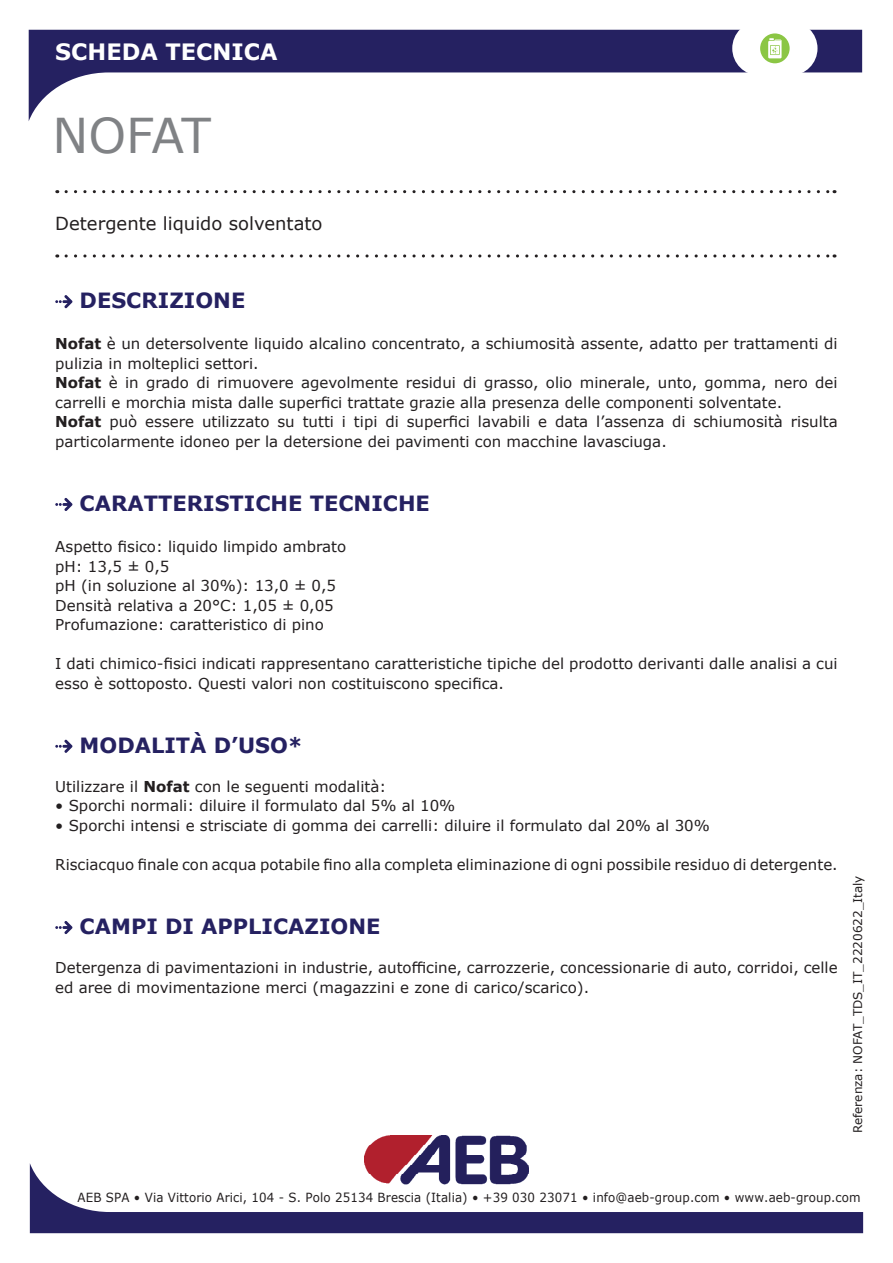
<style>
.page{position:relative;width:893px;height:1263px;background:#fff}
.page>*{position:absolute;margin:0;border:0;box-sizing:border-box;transform-origin:0 0}
.t1{font:48px "Verdana";letter-spacing:-.025em;color:#808285}
.t2{font:700 22.5px "Verdana";color:#fff}
.t3{font:700 21px "Verdana";color:#252161}
.t4{font:18px "Verdana";color:#231f20}
.t5{font:15px/19.5px "Verdana";color:#231f20}
.t6{font:12.6px "Verdana";letter-spacing:.01em;color:#231f20;scale:.94 1}
.t7{font:12px "Verdana";color:#231f20}
.s1{font-weight:700}
</style>
<div class="page">
<svg style="left:66px;top:190px;width:769px;height:3px"></svg>
<svg style="left:66px;top:254px;width:769px;height:4px"></svg>
<img style="left:364px;top:1135px;width:163px;height:28px">
<svg style="left:29px;top:30px;width:833px;height:91px"></svg>
<div style="left:732px;top:21px;width:85px;height:55px;background:#fff;border-radius:27px"></div>
<div style="left:760px;top:33px;width:30px;height:30px;background:#8bc644;border-radius:50%"></div>
<svg style="left:768px;top:38px;width:14px;height:20px"></svg>
<svg style="left:30px;top:1163px;width:833px;height:70px"></svg>
<svg style="left:55px;top:295px;width:17px;height:13px"></svg>
<svg style="left:55px;top:498px;width:17px;height:13px"></svg>
<svg style="left:55px;top:740px;width:17px;height:13px"></svg>
<svg style="left:55px;top:921px;width:17px;height:13px"></svg>
<h2 class="t2" style="left:55px;top:35px;width:224px">SCHEDA TECNICA</h2>
<h1 class="t1" style="left:52px;top:103px;width:160px">NOFAT</h1>
<p class="t4" style="left:55px;top:211px;width:269px">Detergente liquido solventato</p>
<h3 class="t3" style="left:80px;top:286px;width:167px">DESCRIZIONE</h3>
<p class="t5" style="left:55px;top:334px;width:784px"><span class="s1">Nofat</span> è un detersolvente liquido alcalino concentrato, a schiumosità assente, adatto per trattamenti di pulizia in molteplici settori.<br><span class="s1">Nofat</span> è in grado di rimuovere agevolmente residui di grasso, olio minerale, unto, gomma, nero dei carrelli e morchia mista dalle superfici trattate grazie alla presenza delle componenti solventate.<br><span class="s1">Nofat</span> può essere utilizzato su tutti i tipi di superfici lavabili e data l’assenza di schiumosità risulta particolarmente idoneo per la detersione dei pavimenti con macchine lavasciuga.</p>
<h3 class="t3" style="left:80px;top:488px;width:352px">CARATTERISTICHE TECNICHE</h3>
<p class="t5" style="left:55px;top:537px;width:292px">Aspetto fisico: liquido limpido ambrato pH: 13,5 ± 0,5<br>pH (in soluzione al 30%): 13,0 ± 0,5<br>Densità relativa a 20°C: 1,05 ± 0,05<br>Profumazione: caratteristico di pino</p>
<p class="t5" style="left:55px;top:654px;width:784px">I dati chimico-fisici indicati rappresentano caratteristiche tipiche del prodotto derivanti dalle analisi a cui esso è sottoposto. Questi valori non costituiscono specifica.</p>
<h3 class="t3" style="left:80px;top:730px;width:225px">MODALITÀ D’USO*</h3>
<p class="t5" style="left:55px;top:776px;width:332px">Utilizzare il <span class="s1">Nofat</span> con le seguenti modalità:</p>
<p class="t5" style="left:55px;top:796px;width:402px">• Sporchi normali: diluire il formulato dal 5% al 10%</p>
<p class="t5" style="left:55px;top:815px;width:656px">• Sporchi intensi e strisciate di gomma dei carrelli: diluire il formulato dal 20% al 30%</p>
<p class="t5" style="left:55px;top:854px;width:784px">Risciacquo finale con acqua potabile fino alla completa eliminazione di ogni possibile residuo di detergente.</p>
<h3 class="t3" style="left:80px;top:911px;width:302px">CAMPI DI APPLICAZIONE</h3>
<p class="t5" style="left:55px;top:958px;width:784px">Detergenza di pavimentazioni in industrie, autofficine, carrozzerie, concessionarie di auto, corridoi, celle ed aree di movimentazione merci (magazzini e zone di carico/scarico).</p>
<p class="t7" style="left:850px;top:1133px;width:259px;rotate:-90deg">Referenza: NOFAT_TDS_IT_2220622_Italy</p>
<p class="t6" style="left:78px;top:1189px;width:835px">AEB SPA • Via Vittorio Arici, 104 - S. Polo 25134 Brescia (Italia) • +39 030 23071 • info@aeb-group.com • www.aeb-group.com</p>
</div>
